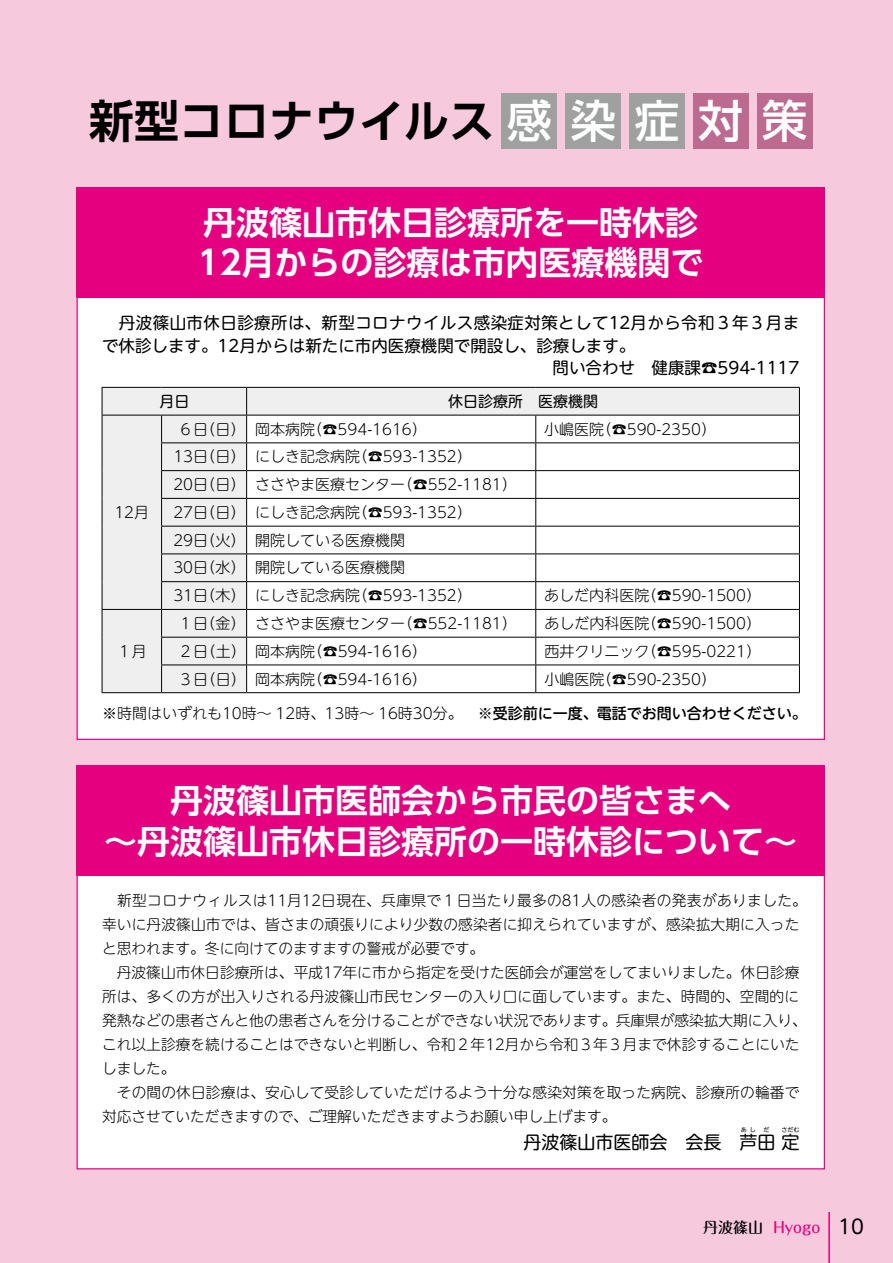
<style>
.page{position:relative;width:893px;height:1263px;background:#f7c9dd}
.page>*{position:absolute;margin:0;border:0;box-sizing:border-box;transform-origin:0 0}
.t1{font:700 45px "UD Shin Go Pro De";color:#000}
.t2{font:700 33px/40.5px "UD Shin Go Pro De";color:#fff;text-align:center}
.t3{font:19.5px "UD Shin M Go Pro";color:#000}
.t4{font:18px "UD Shin M Go Pro";color:#000}
.t5{font:16.5px "UD Shin M Go Pro";color:#000}
.t6{font:16.5px "UD Shin M Go Pro";letter-spacing:.025em;color:#000}
.t7{font:300 15px "UD Shin M Go Pro";color:#000}
.t8{font:15px "UD Shin M Go Pro";color:#000}
.t9{font:500 15px "Maru Fo Pro";color:#e4007f}
.t10{font:500 15px "Maru Fo Pro";color:#000}
.t11{font:300 14.7px/24px "UD Shin M Go Pro";letter-spacing:.005em;color:#000}
.t12{font:6px "UD Shin M Go Pro";color:#000}
.s1{font-family:"UD Shin Go Pro";font-weight:500;color:#fff}
.s2{font-weight:500}
</style>
<div class="page">
<div style="left:77px;top:187px;width:748px;height:553px;background:#fff;border:1px solid #e4007f"></div>
<div style="left:77px;top:765px;width:748px;height:404px;background:#fff;border:1px solid #e4007f"></div>
<div style="left:77px;top:765px;width:748px;height:111px;background:#e4007f"></div>
<div style="left:77px;top:187px;width:748px;height:111px;background:#e4007f"></div>
<svg style="left:103px;top:388px;width:696px;height:304px"></svg>
<hr style="left:102px;top:387px;width:60px;height:1px;background:#000">
<hr style="left:162px;top:387px;width:85px;height:1px;background:#000">
<hr style="left:247px;top:387px;width:289px;height:1px;background:#000">
<hr style="left:536px;top:387px;width:264px;height:1px;background:#000">
<hr style="left:102px;top:415px;width:60px;height:1px;background:#000">
<hr style="left:162px;top:415px;width:85px;height:1px;background:#000">
<hr style="left:247px;top:415px;width:289px;height:1px;background:#000">
<hr style="left:536px;top:415px;width:264px;height:1px;background:#000">
<hr style="left:161px;top:442px;width:86px;height:1px;background:#000">
<hr style="left:247px;top:442px;width:289px;height:1px;background:#000">
<hr style="left:536px;top:442px;width:264px;height:1px;background:#000">
<hr style="left:161px;top:470px;width:86px;height:1px;background:#000">
<hr style="left:247px;top:470px;width:289px;height:1px;background:#000">
<hr style="left:536px;top:470px;width:264px;height:1px;background:#000">
<hr style="left:161px;top:498px;width:86px;height:1px;background:#000">
<hr style="left:247px;top:498px;width:289px;height:1px;background:#000">
<hr style="left:536px;top:498px;width:264px;height:1px;background:#000">
<hr style="left:161px;top:526px;width:86px;height:1px;background:#000">
<hr style="left:247px;top:526px;width:289px;height:1px;background:#000">
<hr style="left:536px;top:526px;width:264px;height:1px;background:#000">
<hr style="left:161px;top:553px;width:86px;height:1px;background:#000">
<hr style="left:247px;top:553px;width:289px;height:1px;background:#000">
<hr style="left:536px;top:553px;width:264px;height:1px;background:#000">
<hr style="left:161px;top:581px;width:86px;height:1px;background:#000">
<hr style="left:247px;top:581px;width:289px;height:1px;background:#000">
<hr style="left:536px;top:581px;width:264px;height:1px;background:#000">
<hr style="left:102px;top:609px;width:60px;height:1px;background:#000">
<hr style="left:162px;top:609px;width:85px;height:1px;background:#000">
<hr style="left:247px;top:609px;width:289px;height:1px;background:#000">
<hr style="left:536px;top:609px;width:264px;height:1px;background:#000">
<hr style="left:161px;top:637px;width:86px;height:1px;background:#000">
<hr style="left:247px;top:637px;width:289px;height:1px;background:#000">
<hr style="left:536px;top:637px;width:264px;height:1px;background:#000">
<svg style="left:102px;top:388px;width:1px;height:304px"></svg>
<hr style="left:161px;top:664px;width:86px;height:1px;background:#000">
<svg style="left:161px;top:415px;width:1px;height:277px"></svg>
<hr style="left:247px;top:664px;width:289px;height:1px;background:#000">
<svg style="left:246px;top:388px;width:1px;height:304px"></svg>
<hr style="left:536px;top:664px;width:264px;height:1px;background:#000">
<svg style="left:535px;top:415px;width:1px;height:277px"></svg>
<svg style="left:799px;top:388px;width:1px;height:304px"></svg>
<hr style="left:102px;top:692px;width:60px;height:1px;background:#000">
<hr style="left:162px;top:692px;width:85px;height:1px;background:#000">
<hr style="left:247px;top:692px;width:289px;height:1px;background:#000">
<hr style="left:536px;top:692px;width:264px;height:1px;background:#000">
<div style="left:502px;top:94px;width:55px;height:55px;background:#9fa0a0"></div>
<div style="left:566px;top:94px;width:55px;height:55px;background:#9fa0a0"></div>
<div style="left:629px;top:94px;width:56px;height:55px;background:#9fa0a0"></div>
<div style="left:693px;top:94px;width:55px;height:55px;background:#bc6a8f"></div>
<div style="left:757px;top:94px;width:55px;height:55px;background:#bc6a8f"></div>
<hr style="left:828px;top:1212px;width:2px;height:51px;background:#e4007f">
<h1 class="t1" style="left:89px;top:85px;width:719px">新型コロナウイルス<span class="s1">感染症対策</span></h1>
<h2 class="t2" style="left:198px;top:201px;width:507px;text-align:left">丹波篠山市休日診療所を一時休診<br>12月からの診療は市内医療機関で</h2>
<p class="t6" style="left:102px;top:310px;width:699px">　丹波篠山市休日診療所は、新型コロナウイルス感染症対策として12月から令和３年３月ま</p>
<p class="t5" style="left:102px;top:332px;width:535px">で休診します。12月からは新たに市内医療機関で開設し、診療します。</p>
<p class="t5" style="left:553px;top:355px;width:248px">問い合わせ　健康課☎594-1117</p>
<p class="t7" style="left:114px;top:500px;width:36px">12月</p>
<p class="t7" style="left:117px;top:639px;width:31px">１月</p>
<p class="t8" style="left:159px;top:389px;width:31px">月日</p>
<p class="t7" style="left:178px;top:417px;width:69px">６（日日）</p>
<p class="t7" style="left:173px;top:445px;width:74px">13 （日日）</p>
<p class="t7" style="left:173px;top:472px;width:74px">20 （日日）</p>
<p class="t7" style="left:173px;top:500px;width:74px">27 （日日）</p>
<p class="t7" style="left:173px;top:528px;width:74px">29 （日火）</p>
<p class="t7" style="left:173px;top:556px;width:74px">30 （日水）</p>
<p class="t7" style="left:173px;top:583px;width:74px">31 （日木）</p>
<p class="t7" style="left:178px;top:611px;width:69px">１（日金）</p>
<p class="t7" style="left:178px;top:639px;width:69px">２（日土）</p>
<p class="t7" style="left:178px;top:667px;width:69px">３（日日）</p>
<p class="t7" style="left:308px;top:417px;width:121px">（☎594-1616）</p>
<p class="t7" style="left:255px;top:417px;width:61px">岡本病院</p>
<p class="t8" style="left:448px;top:389px;width:151px">休日診療所　医療機関</p>
<p class="t7" style="left:597px;top:417px;width:121px">)☎590-2350(</p>
<p class="t7" style="left:544px;top:417px;width:61px">小嶋医院</p>
<p class="t7" style="left:353px;top:445px;width:121px">)☎593-1352(</p>
<p class="t7" style="left:255px;top:445px;width:106px">にしき記念病院</p>
<p class="t7" style="left:398px;top:472px;width:121px">)☎552-1181(</p>
<p class="t7" style="left:255px;top:472px;width:151px">ささやま医療センター</p>
<p class="t7" style="left:353px;top:500px;width:121px">)☎593-1352(</p>
<p class="t7" style="left:255px;top:500px;width:106px">にしき記念病院</p>
<p class="t7" style="left:255px;top:528px;width:151px">開院している医療機関</p>
<p class="t7" style="left:255px;top:556px;width:151px">開院している医療機関</p>
<p class="t7" style="left:353px;top:583px;width:121px">（☎593-1352）</p>
<p class="t7" style="left:255px;top:583px;width:106px">にしき記念病院</p>
<p class="t7" style="left:544px;top:583px;width:106px">あしだ内科医院</p>
<p class="t7" style="left:642px;top:583px;width:121px">)☎590-1500(</p>
<p class="t7" style="left:398px;top:611px;width:121px">（☎552-1181）</p>
<p class="t7" style="left:255px;top:611px;width:151px">ささやま医療センター</p>
<p class="t7" style="left:544px;top:611px;width:106px">あしだ内科医院</p>
<p class="t7" style="left:642px;top:611px;width:121px">)☎590-1500(</p>
<p class="t7" style="left:308px;top:639px;width:121px">（☎594-1616）</p>
<p class="t7" style="left:255px;top:639px;width:61px">岡本病院</p>
<p class="t7" style="left:642px;top:639px;width:121px">)☎595-0221(</p>
<p class="t7" style="left:544px;top:639px;width:106px">西井クリニック</p>
<p class="t7" style="left:308px;top:667px;width:121px">（☎594-1616）</p>
<p class="t7" style="left:255px;top:667px;width:61px">岡本病院</p>
<p class="t7" style="left:597px;top:667px;width:121px">)☎590-2350(</p>
<p class="t7" style="left:544px;top:667px;width:61px">小嶋医院</p>
<p class="t7" style="left:102px;top:701px;width:706px">※時間はいずれも10時～ 12時、13時～ 16時30分。　<span class="s2">※受診前に一度、電話でお問い合わせください。</span></p>
<h2 class="t2" style="left:104px;top:779px;width:695px">丹波篠山市医師会から市民の皆さまへ<br>〜丹波篠山市休日診療所の一時休診について〜</h2>
<p class="t11" style="left:102px;top:888px;width:706px">　新型コロナウィルスは11月12日現在、兵庫県で１日当たり最多の81人の感染者の発表がありました。幸いに丹波篠山市では、皆さまの頑張りにより少数の感染者に抑えられていますが、感染拡大期に入ったと思われます。冬に向けてのますますの警戒が必要です。<br>　丹波篠山市休日診療所は、平成17年に市から指定を受けた医師会が運営をしてまいりました。休日診療所は、多くの方が出入りされる丹波篠山市民センターの入り口に面しています。また、時間的、空間的に発熱などの患者さんと他の患者さんを分けることができない状況であります。兵庫県が感染拡大期に入り、これ以上診療を続けることはできないと判断し、令和２年12月から令和３年３月まで休診することにいたしました。<br>　その間の休日診療は、安心して受診していただけるよう十分な感染対策を取った病院、診療所の輪番で対応させていただきますので、ご理解いただきますようお願い申し上げます。</p>
<p class="t4" style="left:523px;top:1127px;width:277px">丹波篠山市医師会　会長　芦田定</p>
<p class="t12" style="left:741px;top:1125px;width:16px">あし</p>
<p class="t12" style="left:763px;top:1125px;width:7px">だ</p>
<p class="t12" style="left:781px;top:1125px;width:19px">さだむ</p>
<p class="t10" style="left:703px;top:1215px;width:61px">丹波篠山</p>
<p class="t9" style="left:773px;top:1215px;width:49px">Hyogo</p>
<h3 class="t3" style="left:838px;top:1211px;width:27px">10</h3>
</div>
